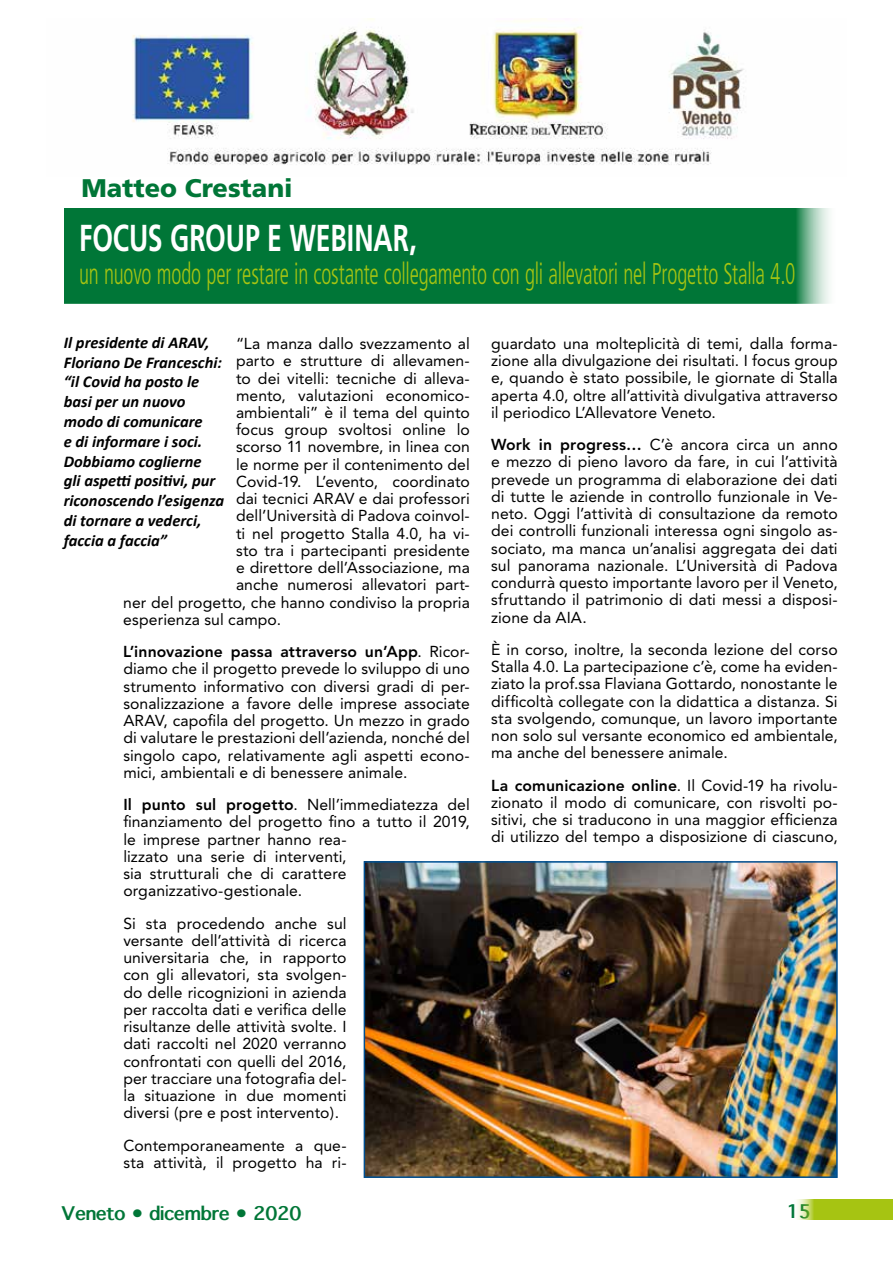
<style>
.page{position:relative;width:893px;height:1263px;background:#fff}
.page>*{position:absolute;margin:0;border:0;box-sizing:border-box;transform-origin:0 0}
.t1{font:700 37.5px "Frutiger";letter-spacing:-.005em;color:#fff;scale:.71 1}
.t2{font:300 condensed 30px "Frutiger";letter-spacing:-.01em;color:#a6c412;scale:.72 1}
.t3{font:900 25.5px "Frutiger";color:#007637}
.t4{font:700 18px "Thonburi";color:#007637}
.t5{font:italic 700 16.5px/19.8px "Calibri";color:#000}
.t6{font:15.75px/17.2px "Avenir";letter-spacing:.005em;color:#000;text-align:justify}
.s1{font-weight:800}
</style>
<div class="page">
<svg style="left:797px;top:1199px;width:96px;height:21px;background:#afca2a"></svg>
<div style="left:64px;top:208px;width:774px;height:95px;background:#007637"></div>
<img style="left:367px;top:864px;width:468px;height:311px">
<div style="left:364px;top:861px;width:474px;height:317px;border:2px solid #005092"></div>
<img style="left:132px;top:19px;width:612px;height:146px">
<h3 class="t3" style="left:81px;top:173px;width:213px">Matteo Crestani</h3>
<h1 class="t1" style="left:79px;top:216px;width:477px">FOCUS GROUP E WEBINAR,</h1>
<h2 class="t2" style="left:79px;top:256px;width:996px">un nuovo modo per restare in costante collegamento con gli allevatori nel Progetto Stalla 4.0</h2>
<p class="t5" style="left:64px;top:332px;width:162px">Il presidente di ARAV,<br>Floriano De Franceschi: “il Covid ha posto le basi per un nuovo modo di comunicare<br>e di informare i soci.<br>Dobbiamo coglierne<br>gli aspetti positivi, pur riconoscendo l’esigenza di tornare a vederci, faccia a faccia”</p>
<p class="t6" style="left:236px;top:335px;width:235px">“La manza dallo svezzamento al</p>
<p class="t6" style="left:236px;top:352px;width:235px">parto e strutture di allevamen-</p>
<p class="t6" style="left:236px;top:369px;width:235px">to dei vitelli: tecniche di alleva-</p>
<p class="t6" style="left:236px;top:387px;width:235px">mento, valutazioni economico-</p>
<p class="t6" style="left:236px;top:404px;width:235px">ambientali” è il tema del quinto</p>
<p class="t6" style="left:236px;top:421px;width:235px">focus group svoltosi online lo</p>
<p class="t6" style="left:236px;top:438px;width:235px">scorso 11 novembre, in linea con</p>
<p class="t6" style="left:236px;top:456px;width:235px">le norme per il contenimento del</p>
<p class="t6" style="left:236px;top:473px;width:235px">Covid-19. L’evento, coordinato</p>
<p class="t6" style="left:236px;top:490px;width:235px">dai tecnici ARAV e dai professori</p>
<p class="t6" style="left:236px;top:507px;width:235px">dell’Università di Padova coinvol-</p>
<p class="t6" style="left:236px;top:525px;width:235px">ti nel progetto Stalla 4.0, ha vi-</p>
<p class="t6" style="left:236px;top:542px;width:235px">sto tra i partecipanti presidente</p>
<p class="t6" style="left:236px;top:559px;width:235px">e direttore dell’Associazione, ma</p>
<p class="t6" style="left:236px;top:576px;width:235px">anche numerosi allevatori part-</p>
<p class="t6" style="left:123px;top:594px;width:348px">ner del progetto, che hanno condiviso la propria</p>
<p class="t6" style="left:123px;top:611px;width:159px">esperienza sul campo.</p>
<p class="t6" style="left:123px;top:643px;width:348px"><span class="s1">L’innovazione passa attraverso un’App</span>. Ricor&shy;diamo che il progetto prevede lo sviluppo di uno strumento informativo con diversi gradi di per&shy;sonalizzazione a favore delle imprese associate ARAV, capofila del progetto. Un mezzo in grado di valutare le prestazioni dell’azienda, nonché del singolo capo, relativamente agli aspetti econo&shy;mici, ambientali e di benessere animale.</p>
<p class="t6" style="left:123px;top:796px;width:348px;text-align:left"><span class="s1">Il punto sul progetto</span>. Nell’immediatezza del finanziamento del progetto fino a tutto il 2019, le imprese partner hanno rea-<br>lizzato una serie di interventi,<br>sia strutturali che di carattere organizzativo-gestionale.</p>
<p class="t6" style="left:123px;top:915px;width:225px">Si sta procedendo anche sul versante dell’attività di ricerca universitaria che, in rapporto con gli allevatori, sta svolgen&shy;do delle ricognizioni in azienda per raccolta dati e verifica delle risultanze delle attività svolte. I dati raccolti nel 2020 verranno confrontati con quelli del 2016, per tracciare una fotografia del&shy;la situazione in due momenti diversi (pre e post intervento).</p>
<p class="t6" style="left:123px;top:1137px;width:225px">Contemporaneamente a que&shy;sta attività, il progetto ha ri-</p>
<p class="t6" style="left:491px;top:335px;width:348px">guardato una molteplicità di temi, dalla forma&shy;zione alla divulgazione dei risultati. I focus group e, quando è stato possibile, le giornate di Stalla aperta 4.0, oltre all’attività divulgativa attraverso il periodico L’Allevatore Veneto.</p>
<p class="t6" style="left:491px;top:436px;width:348px"><span class="s1">Work in progress…</span> C’è ancora circa un anno e mezzo di pieno lavoro da fare, in cui l’attività prevede un programma di elaborazione dei dati di tutte le aziende in controllo funzionale in Ve&shy;neto. Oggi l’attività di consultazione da remoto dei controlli funzionali interessa ogni singolo as&shy;sociato, ma manca un’analisi aggregata dei dati sul panorama nazionale. L’Università di Padova condurrà questo importante lavoro per il Veneto, sfruttando il patrimonio di dati messi a disposi&shy;zione da AIA.</p>
<p class="t6" style="left:491px;top:641px;width:348px">È in corso, inoltre, la seconda lezione del corso Stalla 4.0. La partecipazione c’è, come ha eviden&shy;ziato la prof.ssa Flaviana Gottardo, nonostante le difficoltà collegate con la didattica a distanza. Si sta svolgendo, comunque, un lavoro importante non solo sul versante economico ed ambientale, ma anche del benessere animale.</p>
<p class="t6" style="left:491px;top:777px;width:348px"><span class="s1">La comunicazione online</span>. Il Covid-19 ha rivolu&shy;zionato il modo di comunicare, con risvolti po&shy;sitivi, che si traducono in una maggior efficienza di utilizzo del tempo a disposizione di ciascuno,</p>
<p class="t4" style="left:62px;top:1203px;width:241px">Veneto • dicembre • 2020</p>
<p class="t4" style="left:787px;top:1201px;width:25px">15</p>
</div>
